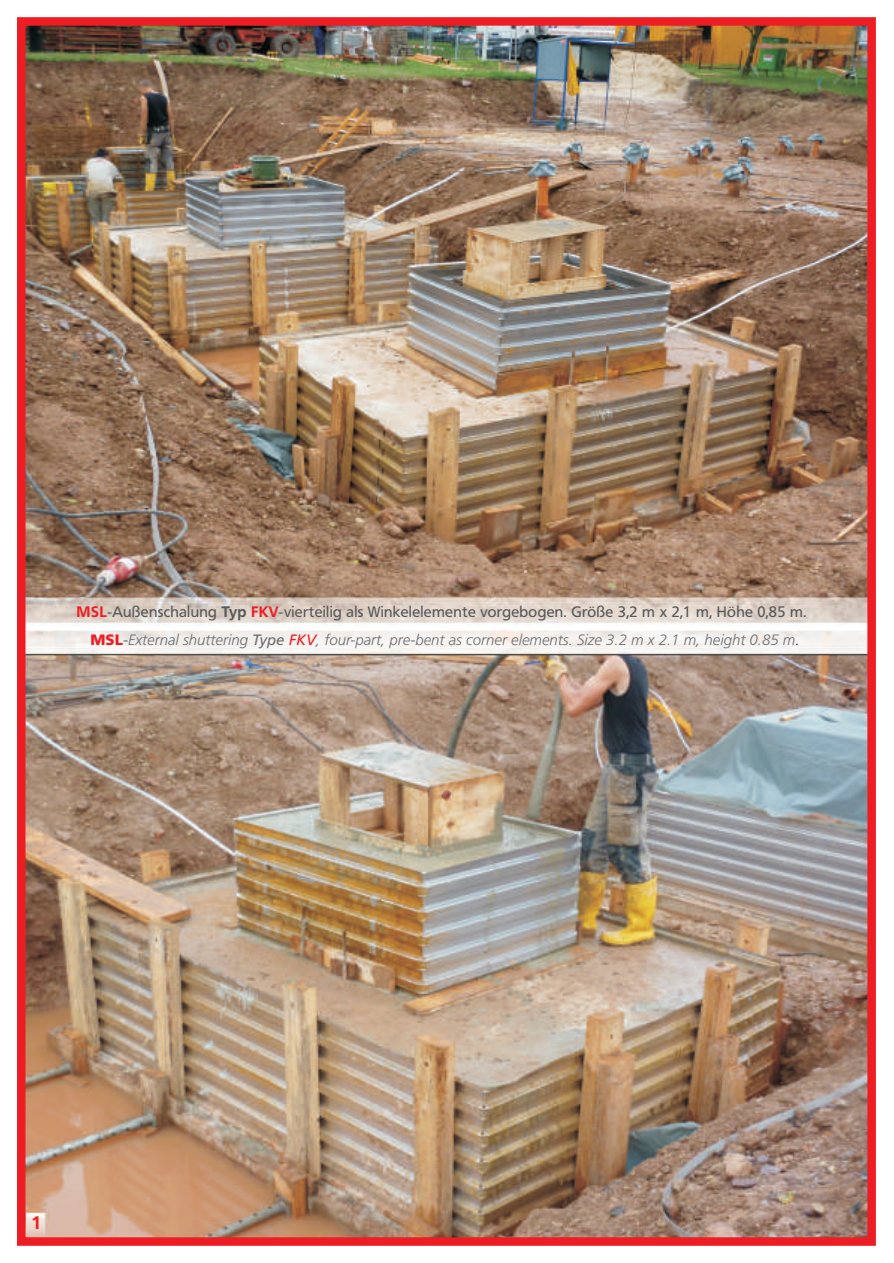
<style>
.page{position:relative;width:894px;height:1263px;background:#fff}
.page>*{position:absolute;margin:0;border:0;box-sizing:border-box;transform-origin:0 0}
.t1{font:700 17.85px "Frutiger BSK";color:#ee1d23}
.t2{font:italic 300 15px "Frutiger";color:#6c6d70}
.t3{font:15px "Frutiger BSK";letter-spacing:.02em;color:#57585a}
.s1{font-weight:700;color:#ee1d23}
.s2{font-weight:700}
.s3{font-weight:900;font-style:normal;color:#ee1d23}
.s4{font-weight:400}
.s5{font-weight:400;color:#ee1d23}
.s6{color:#231f20}
</style>
<div class="page">
<img style="left:27px;top:656px;width:839px;height:580px">
<img style="left:27px;top:27px;width:839px;height:570px">
<img style="left:27px;top:597px;width:839px;height:59px">
<div style="left:17px;top:626px;width:859px;height:5px;background:#fff"></div>
<img style="left:27px;top:1210px;width:21px;height:26px">
<div style="left:17px;top:17px;width:859px;height:1229px;border:9px solid #ee1d23"></div>
<p class="t3" style="left:76px;top:605px;width:731px"><span class="s1">MSL</span>-Außenschalung <span class="s2">Typ</span> <span class="s1">FKV</span>-vierteilig als Winkelelemente vorgebogen. Größe 3,2 m x 2,1 m, Höhe 0,85 m.</p>
<p class="t2" style="left:91px;top:634px;width:710px"><span class="s3">MSL</span><span class="s4">-</span>External shuttering <span class="s4">Type</span> <span class="s5">FKV</span>, four-part, pre-bent as corner elements. Size 3.2 m x 2.1 m, height 0.85 m<span class="s6">.</span></p>
<p class="t1" style="left:31px;top:1216px;width:12px">1</p>
</div>
